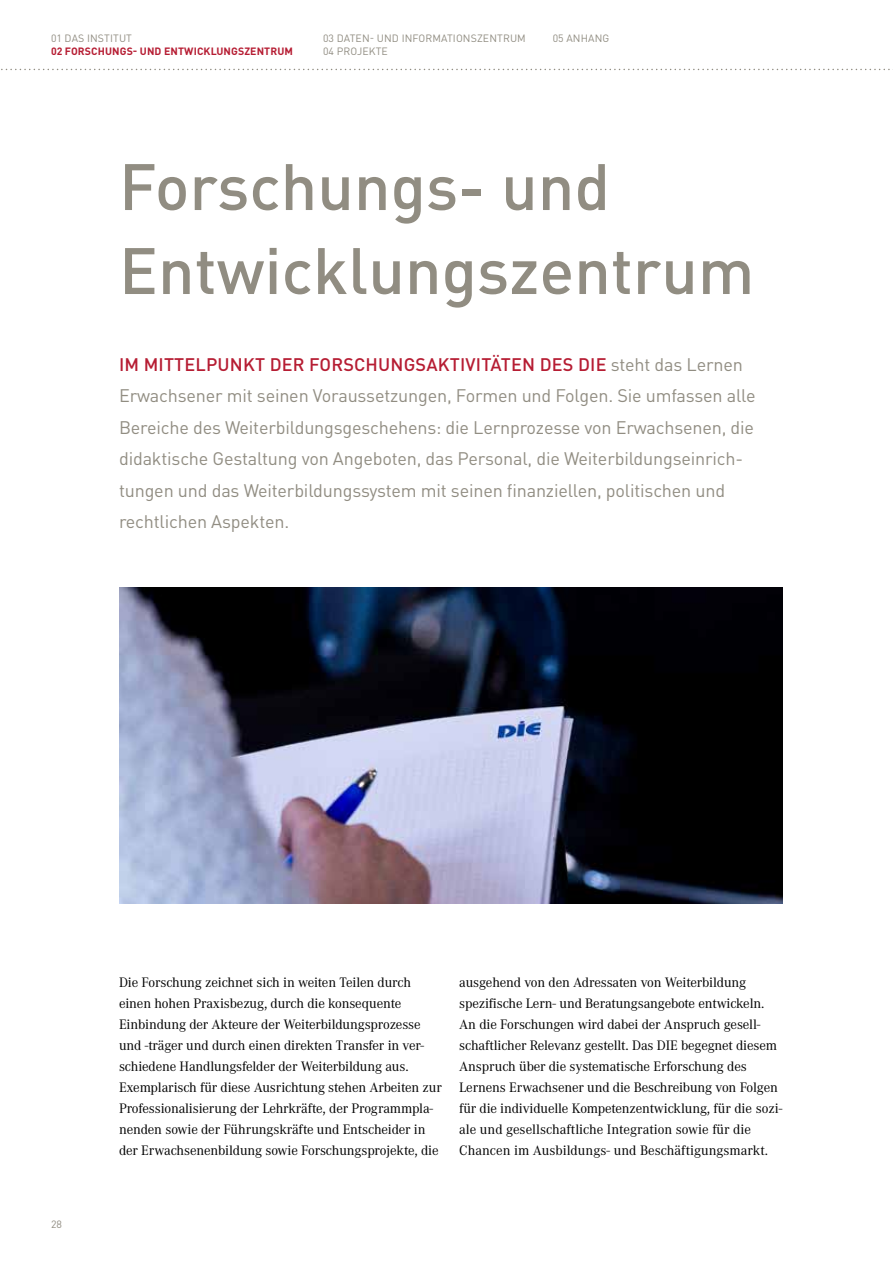
<style>
.page{position:relative;width:893px;height:1263px;background:#fff}
.page>*{position:absolute;margin:0;border:0;box-sizing:border-box;transform-origin:0 0}
.t1{font:500 64.5px/84px "DIN Pro";color:#918d82}
.t2{font:18px/31.5px "DIN Pro";letter-spacing:-.01em;color:#918d82}
.t3{font:14.25px/21px "Corporate A";letter-spacing:-.01em;color:#000}
.t4{font:10.5px/12.6px "DIN Pro";letter-spacing:.01em;color:#918d82}
.t5{font:700 10.5px "DIN Pro";letter-spacing:.01em;color:#b61d33}
.s1{font-weight:500;color:#b61d33}
</style>
<div class="page">
<svg style="left:1px;top:69px;width:892px;height:1px"></svg>
<img style="left:119px;top:588px;width:663px;height:315px">
<p class="t4" style="left:51px;top:31px;width:83px">01 DAS INSTITUT</p>
<p class="t5" style="left:51px;top:42px;width:243px">02 FORSCHUNGS- UND ENTWICKLUNGSZENTRUM</p>
<p class="t4" style="left:323px;top:31px;width:204px">03 DATEN- UND INFORMATIONSZENTRUM<br>04 PROJEKTE</p>
<p class="t4" style="left:553px;top:31px;width:58px">05 ANHANG</p>
<h1 class="t1" style="left:119px;top:138px;width:637px">Forschungs- und<br>Entwicklungszentrum</h1>
<p class="t2" style="left:119px;top:347px;width:638px"><span class="s1">IM MITTELPUNKT DER FORSCHUNGSAKTIVITÄTEN DES DIE</span> steht das Lernen Erwachsener mit seinen Voraussetzungen, Formen und Folgen. Sie umfassen alle Bereiche des Weiterbildungsgeschehens: die Lernprozesse von Erwachsenen, die didaktische Gestaltung von Angeboten, das Personal, die Weiterbildungseinrich&shy;tungen und das Weiterbildungssystem mit seinen finanziellen, politischen und rechtlichen Aspekten.</p>
<p class="t4" style="left:51px;top:1217px;width:12px">28</p>
<p class="t3" style="left:119px;top:972px;width:324px">Die Forschung zeichnet sich in weiten Teilen durch einen hohen Praxisbezug, durch die konsequente Einbindung der Akteure der Weiterbildungsprozesse und -träger und durch einen direkten Transfer in ver&shy;schiedene Handlungsfelder der Weiterbildung aus.<br>Exemplarisch für diese Ausrichtung stehen Arbeiten zur Professionalisierung der Lehrkräfte, der Programmpla&shy;nenden sowie der Führungskräfte und Entscheider in der Erwachsenenbildung sowie Forschungsprojekte, die</p>
<p class="t3" style="left:459px;top:972px;width:325px">ausgehend von den Adressaten von Weiterbildung spezifische Lern- und Beratungsangebote entwickeln.<br>An die Forschungen wird dabei der Anspruch gesell&shy;schaftlicher Relevanz gestellt. Das DIE begegnet diesem Anspruch über die systematische Erforschung des Lernens Erwachsener und die Beschreibung von Folgen für die individuelle Kompetenzentwicklung, für die sozi&shy;ale und gesellschaftliche Integration sowie für die Chancen im Ausbildungs- und Beschäftigungsmarkt.</p>
</div>
